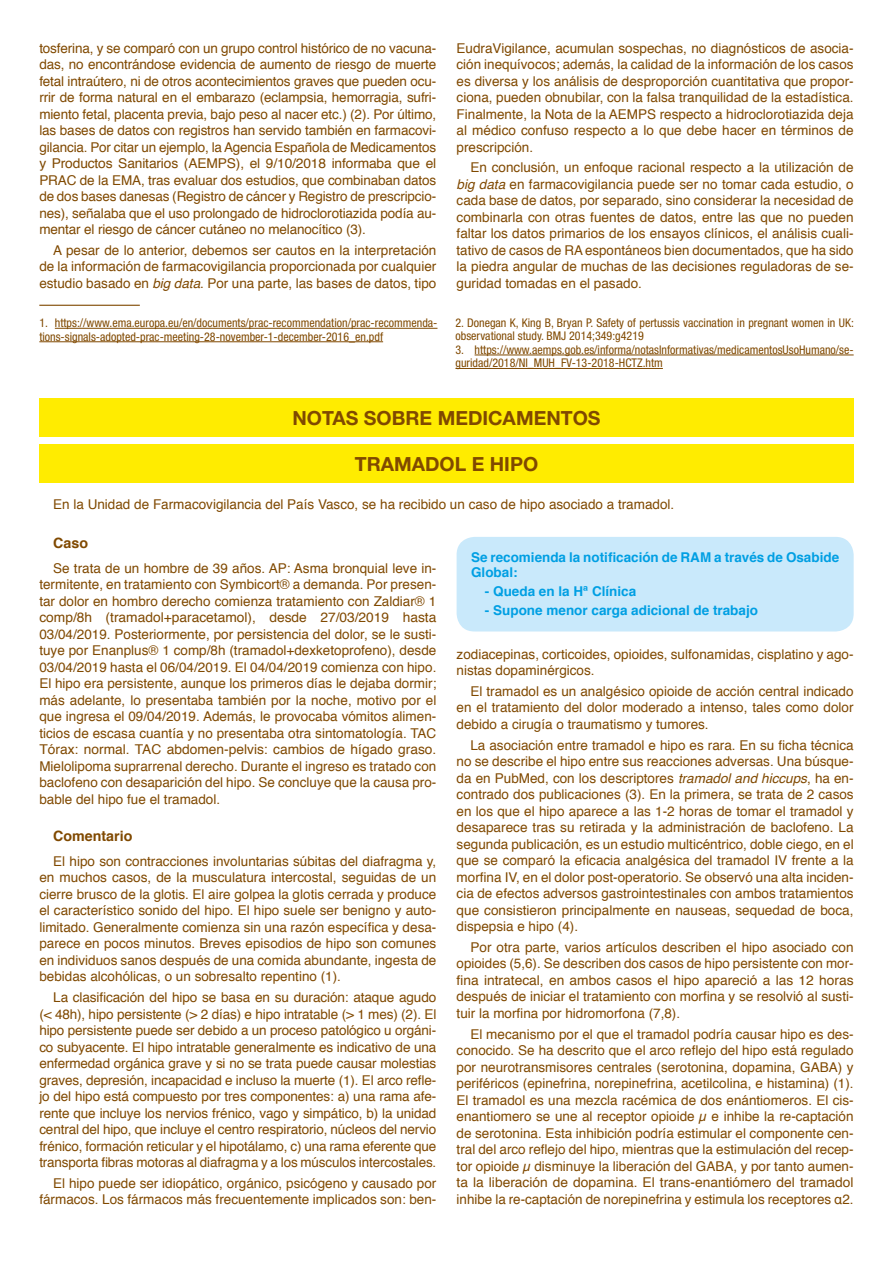
<style>
.page{position:relative;width:893px;height:1263px;background:#fff}
.page>*{position:absolute;margin:0;border:0;box-sizing:border-box;transform-origin:0 0}
.t1{font:700 19.5px "Helvetica Neue LT Std";color:#804900}
.t2{font:700 14.25px "Helvetica";color:#804900}
.t3{font:13.5px/16.5px "Helvetica";color:#804900;text-align:justify}
.t4{font:700 13.5px/15px "Helvetica";color:#009fe3}
.t5{font:condensed 12px/13.5px "Helvetica Neue LT Std";color:#804900}
.s1{font-style:italic}
</style>
<div class="page">
<div style="left:39px;top:399px;width:815px;height:38px;background:#ffec00"></div>
<hr style="left:39px;top:305px;width:101px;height:1px;background:#804900">
<hr style="left:55px;top:328px;width:382px;height:1px;background:#804900">
<hr style="left:39px;top:341px;width:344px;height:1px;background:#804900">
<hr style="left:475px;top:355px;width:379px;height:1px;background:#804900">
<hr style="left:455px;top:368px;width:208px;height:1px;background:#804900">
<div style="left:39px;top:445px;width:815px;height:38px;background:#ffec00"></div>
<div style="left:457px;top:537px;width:397px;height:94px;background:#c9e9fb;border-radius:18px"></div>
<p class="t3" style="left:39px;top:40px;width:399px">tosferina, y se comparó con un grupo control histórico de no vacuna&shy;das, no encontrándose evidencia de aumento de riesgo de muerte fetal intraútero, ni de otros acontecimientos graves que pueden ocu&shy;rrir de forma natural en el embarazo (eclampsia, hemorragia, sufri&shy;miento fetal, placenta previa, bajo peso al nacer etc.) (2). Por último, las bases de datos con registros han servido también en farmacovi&shy;gilancia. Por citar un ejemplo, la Agencia Española de Medicamentos y Productos Sanitarios (AEMPS), el 9/10/2018 informaba que el PRAC de la EMA, tras evaluar dos estudios, que combinaban datos de dos bases danesas (Registro de cáncer y Registro de prescripcio&shy;nes), señalaba que el uso prolongado de hidroclorotiazida podía au&shy;mentar el riesgo de cáncer cutáneo no melanocítico (3).</p>
<p class="t3" style="left:39px;top:242px;width:399px;text-indent:14px">A pesar de lo anterior, debemos ser cautos en la interpretación de la información de farmacovigilancia proporcionada por cualquier estudio basado en <span class="s1">big data</span>. Por una parte, las bases de datos, tipo</p>
<p class="t3" style="left:457px;top:40px;width:399px">EudraVigilance, acumulan sospechas, no diagnósticos de asocia&shy;ción inequívocos; además, la calidad de la información de los casos es diversa y los análisis de desproporción cuantitativa que propor&shy;ciona, pueden obnubilar, con la falsa tranquilidad de la estadística.<br>Finalmente, la Nota de la AEMPS respecto a hidroclorotiazida deja al médico confuso respecto a lo que debe hacer en términos de prescripción.</p>
<p class="t3" style="left:457px;top:160px;width:399px;text-indent:14px">En conclusión, un enfoque racional respecto a la utilización de <span class="s1">big data</span> en farmacovigilancia puede ser no tomar cada estudio, o cada base de datos, por separado, sino considerar la necesidad de combinarla con otras fuentes de datos, entre las que no pueden faltar los datos primarios de los ensayos clínicos, el análisis cuali&shy;tativo de casos de RA espontáneos bien documentados, que ha sido la piedra angular de muchas de las decisiones reguladoras de se&shy;guridad tomadas en el pasado.</p>
<p class="t5" style="left:39px;top:316px;width:400px">1. https://www.ema.europa.eu/en/documents/prac-recommendation/prac-recommenda&shy;tions-signals-adopted-prac-meeting-28-november-1-december-2016_en.pdf</p>
<p class="t5" style="left:455px;top:316px;width:400px">2. Donegan K, King B, Bryan P. Safety of pertussis vaccination in pregnant women in UK: observational study. BMJ 2014;349:g4219</p>
<p class="t5" style="left:455px;top:343px;width:400px">3. https://www.aemps.gob.es/informa/notasInformativas/medicamentosUsoHumano/se&shy;guridad/2018/NI_MUH_FV-13-2018-HCTZ.htm</p>
<h1 class="t1" style="left:292px;top:406px;width:310px">NOTAS SOBRE MEDICAMENTOS</h1>
<h1 class="t1" style="left:355px;top:452px;width:185px">TRAMADOL E HIPO</h1>
<p class="t3" style="left:53px;top:497px;width:623px">En la Unidad de Farmacovigilancia del País Vasco, se ha recibido un caso de hipo asociado a tramadol.</p>
<p class="t2" style="left:53px;top:531px;width:36px">Caso</p>
<p class="t3" style="left:39px;top:560px;width:399px;text-indent:14px">Se trata de un hombre de 39 años. AP: Asma bronquial leve in&shy;termitente, en tratamiento con Symbicort® a demanda. Por presen&shy;tar dolor en hombro derecho comienza tratamiento con Zaldiar® 1 comp/8h (tramadol+paracetamol), desde 27/03/2019 hasta 03/04/2019. Posteriormente, por persistencia del dolor, se le susti&shy;tuye por Enanplus® 1 comp/8h (tramadol+dexketoprofeno), desde 03/04/2019 hasta el 06/04/2019. El 04/04/2019 comienza con hipo.<br>El hipo era persistente, aunque los primeros días le dejaba dormir; más adelante, lo presentaba también por la noche, motivo por el que ingresa el 09/04/2019. Además, le provocaba vómitos alimen&shy;ticios de escasa cuantía y no presentaba otra sintomatología. TAC Tórax: normal. TAC abdomen-pelvis: cambios de hígado graso.<br>Mielolipoma suprarrenal derecho. Durante el ingreso es tratado con baclofeno con desaparición del hipo. Se concluye que la causa pro&shy;bable del hipo fue el tramadol.</p>
<p class="t2" style="left:53px;top:824px;width:81px">Comentario</p>
<p class="t3" style="left:39px;top:853px;width:399px;text-indent:14px">El hipo son contracciones involuntarias súbitas del diafragma y, en muchos casos, de la musculatura intercostal, seguidas de un cierre brusco de la glotis. El aire golpea la glotis cerrada y produce el característico sonido del hipo. El hipo suele ser benigno y auto&shy;limitado. Generalmente comienza sin una razón específica y desa&shy;parece en pocos minutos. Breves episodios de hipo son comunes en individuos sanos después de una comida abundante, ingesta de bebidas alcohólicas, o un sobresalto repentino (1).</p>
<p class="t3" style="left:39px;top:989px;width:399px;text-indent:14px">La clasificación del hipo se basa en su duración: ataque agudo (&lt; 48h), hipo persistente (&gt; 2 días) e hipo intratable (&gt; 1 mes) (2). El hipo persistente puede ser debido a un proceso patológico u orgáni&shy;co subyacente. El hipo intratable generalmente es indicativo de una enfermedad orgánica grave y si no se trata puede causar molestias graves, depresión, incapacidad e incluso la muerte (1). El arco refle&shy;jo del hipo está compuesto por tres componentes: a) una rama afe&shy;rente que incluye los nervios frénico, vago y simpático, b) la unidad central del hipo, que incluye el centro respiratorio, núcleos del nervio frénico, formación reticular y el hipotálamo, c) una rama eferente que transporta fibras motoras al diafragma y a los músculos intercostales.</p>
<p class="t3" style="left:39px;top:1175px;width:399px;text-align:right">El hipo puede ser idiopático, orgánico, psicógeno y causado por fármacos. Los fármacos más frecuentemente implicados son: ben-</p>
<p class="t4" style="left:471px;top:549px;width:370px">Se recomienda la notificación de RAM a través de Osabide<br>Global:</p>
<p class="t4" style="left:485px;top:584px;width:153px">- Queda en la Hª Clínica</p>
<p class="t4" style="left:485px;top:603px;width:275px">- Supone menor carga adicional de trabajo</p>
<p class="t3" style="left:457px;top:646px;width:399px">zodiacepinas, corticoides, opioides, sulfonamidas, cisplatino y ago&shy;nistas dopaminérgicos.</p>
<p class="t3" style="left:457px;top:683px;width:399px;text-indent:14px">El tramadol es un analgésico opioide de acción central indicado en el tratamiento del dolor moderado a intenso, tales como dolor debido a cirugía o traumatismo y tumores.</p>
<p class="t3" style="left:457px;top:737px;width:399px;text-indent:14px">La asociación entre tramadol e hipo es rara. En su ficha técnica no se describe el hipo entre sus reacciones adversas. Una búsque&shy;da en PubMed, con los descriptores <span class="s1">tramadol and hiccups</span>, ha en&shy;contrado dos publicaciones (3). En la primera, se trata de 2 casos en los que el hipo aparece a las 1-2 horas de tomar el tramadol y desaparece tras su retirada y la administración de baclofeno. La segunda publicación, es un estudio multicéntrico, doble ciego, en el que se comparó la eficacia analgésica del tramadol IV frente a la morfina IV, en el dolor post-operatorio. Se observó una alta inciden&shy;cia de efectos adversos gastrointestinales con ambos tratamientos que consistieron principalmente en nauseas, sequedad de boca, dispepsia e hipo (4).</p>
<p class="t3" style="left:457px;top:939px;width:399px;text-indent:14px">Por otra parte, varios artículos describen el hipo asociado con opioides (5,6). Se describen dos casos de hipo persistente con mor&shy;fina intratecal, en ambos casos el hipo apareció a las 12 horas después de iniciar el tratamiento con morfina y se resolvió al susti&shy;tuir la morfina por hidromorfona (7,8).</p>
<p class="t3" style="left:457px;top:1026px;width:399px;text-indent:14px">El mecanismo por el que el tramadol podría causar hipo es des&shy;conocido. Se ha descrito que el arco reflejo del hipo está regulado por neurotransmisores centrales (serotonina, dopamina, GABA) y periféricos (epinefrina, norepinefrina, acetilcolina, e histamina) (1).<br>El tramadol es una mezcla racémica de dos enántiomeros. El cis&shy;enantiomero se une al receptor opioide µ e inhibe la re-captación de serotonina. Esta inhibición podría estimular el componente cen&shy;tral del arco reflejo del hipo, mientras que la estimulación del recep&shy;tor opioide µ disminuye la liberación del GABA, y por tanto aumen&shy;ta la liberación de dopamina. El trans-enantiómero del tramadol inhibe la re-captación de norepinefrina y estimula los receptores α2.</p>
</div>
